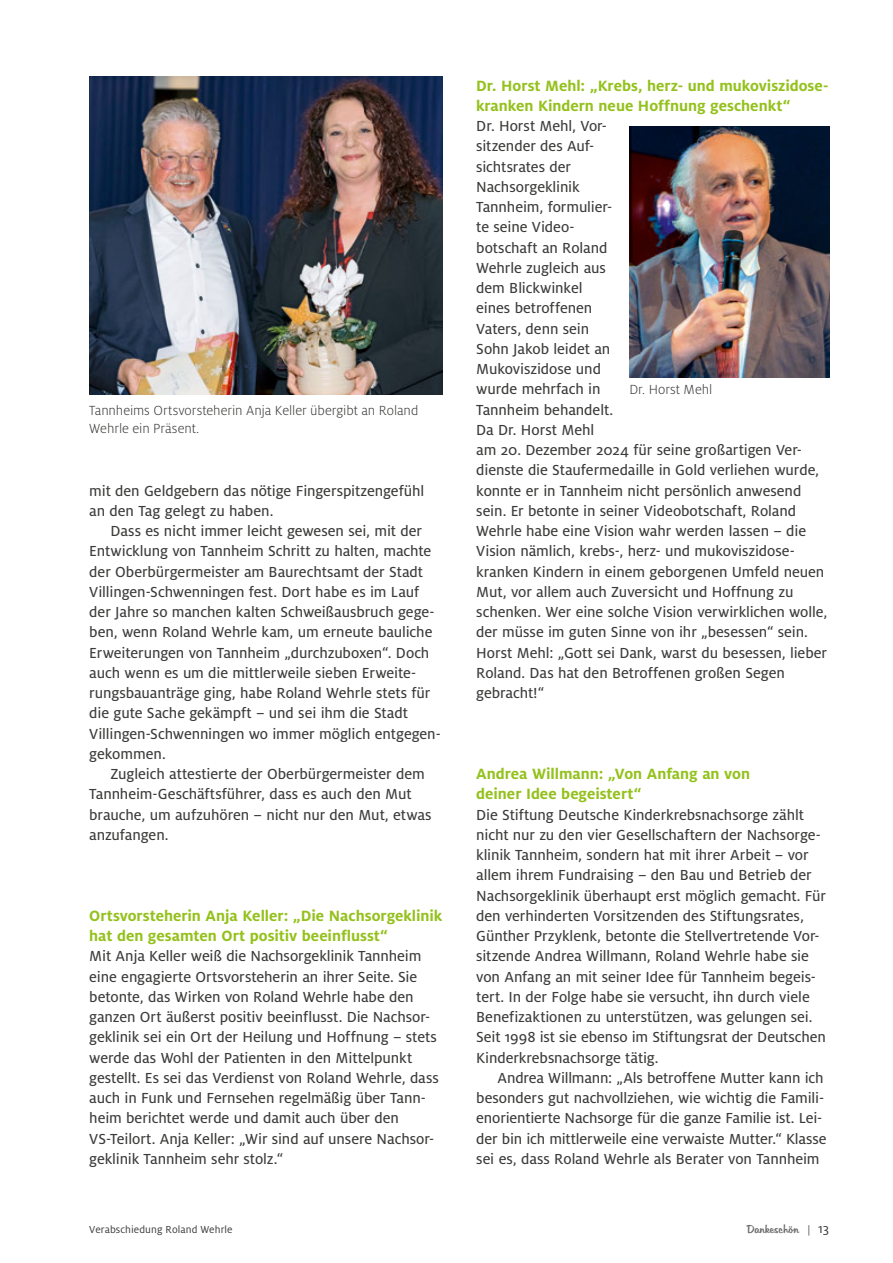
<style>
.page{position:relative;width:893px;height:1263px;background:#fff}
.page>*{position:absolute;margin:0;border:0;box-sizing:border-box;transform-origin:0 0}
.Zwiti{font:700 16.5px/20.2px "Milo Pro";color:#94c11c}
.Fließtext{font:16.2px/20.2px "Milo Pro Text";letter-spacing:-.005em;color:#3b3b3a}
.Bildunterschrift{font:300 14.7px/18px "Milo Pro";color:#3b3b3a}
.Kolumnentitel_rechts{font:11.25px "Milo Pro";letter-spacing:.005em;color:#3b3b3a}
.t1{font:11.25px "Tabitha";color:#6a6a69}
.s1{font-family:"Milo Pro";font-size:10.5px;color:#3b3b3a}
.s2{font-family:"Milo Pro";font-size:14.25px;color:#3b3b3a}
</style>
<div class="page">
<img style="left:89px;top:77px;width:353px;height:317px">
<img style="left:629px;top:127px;width:200px;height:250px">
<p class="Bildunterschrift" style="left:89px;top:401px;width:331px">Tannheims Ortsvorsteherin Anja Keller übergibt an Roland<br>Wehrle ein Präsent.</p>
<p class="Fließtext" style="left:89px;top:480px;width:336px">mit den Geldgebern das nötige Fingerspitzengefühl an den Tag gelegt zu haben.</p>
<p class="Fließtext" style="left:89px;top:521px;width:353px;text-indent:21px">Dass es nicht immer leicht gewesen sei, mit der Entwicklung von Tannheim Schritt zu halten, machte der Oberbürgermeister am Baurechtsamt der Stadt Villingen--Schwenningen fest. Dort habe es im Lauf der Jahre so manchen kalten Schweißausbruch gege&shy;ben, wenn Roland Wehrle kam, um erneute bauliche Erweiterungen von Tannheim „durchzuboxen“. Doch auch wenn es um die mittlerweile sieben Erweite&shy;rungsbauanträge ging, habe Roland Wehrle stets für die gute Sache gekämpft – und sei ihm die Stadt Villingen--Schwenningen wo immer möglich entgegen&shy;gekommen.</p>
<p class="Fließtext" style="left:89px;top:764px;width:344px;text-indent:21px">Zugleich attestierte der Oberbürgermeister dem Tannheim-Geschäftsführer, dass es auch den Mut brauche, um aufzuhören – nicht nur den Mut, etwas anzufangen.</p>
<p class="Zwiti" style="left:89px;top:905px;width:354px">Ortsvorsteherin Anja Keller: „Die Nachsorgeklinik hat den gesamten Ort positiv beeinflusst“</p>
<p class="Fließtext" style="left:89px;top:946px;width:351px">Mit Anja Keller weiß die Nachsorgeklinik Tannheim eine engagierte Ortsvorsteherin an ihrer Seite. Sie betonte, das Wirken von Roland Wehrle habe den ganzen Ort äußerst positiv beeinflusst. Die Nachsor&shy;geklinik sei ein Ort der Heilung und Hoffnung – stets werde das Wohl der Patienten in den Mittelpunkt gestellt. Es sei das Verdienst von Roland Wehrle, dass auch in Funk und Fernsehen regelmäßig über Tann&shy;heim berichtet werde und damit auch über den VS-Teilort. Anja Keller: „Wir sind auf unsere Nachsor&shy;geklinik Tannheim sehr stolz.“</p>
<p class="Zwiti" style="left:476px;top:75px;width:354px">Dr. Horst Mehl: „Krebs, herz- und mukoviszidose&shy;kranken Kindern neue Hoffnung geschenkt“</p>
<p class="Fließtext" style="left:476px;top:116px;width:353px">Dr. Horst Mehl, Vor-<br>sitzender des Auf-<br>sichtsrates der<br>Nachsorgeklinik<br>Tannheim, formulier-<br>te seine Video-<br>botschaft an Roland<br>Wehrle zugleich aus<br>dem Blickwinkel<br>eines betroffenen<br>Vaters, denn sein<br>Sohn Jakob leidet an<br>Mukoviszidose und<br>wurde mehrfach in<br>Tannheim behandelt.<br>Da Dr. Horst Mehl<br>am 20. Dezember 2024 für seine großartigen Ver&shy;dienste die Staufermedaille in Gold verliehen wurde, konnte er in Tannheim nicht persönlich anwesend sein. Er betonte in seiner Videobotschaft, Roland<br>Wehrle habe eine Vision wahr werden lassen – die<br>Vision nämlich, krebs-, herz- und mukoviszidose&shy;kranken Kindern in einem geborgenen Umfeld neuen<br>Mut, vor allem auch Zuversicht und Hoffnung zu schenken. Wer eine solche Vision verwirklichen wolle, der müsse im guten Sinne von ihr „besessen“ sein.<br>Horst Mehl: „Gott sei Dank, warst du besessen, lieber<br>Roland. Das hat den Betroffenen großen Segen gebracht!“</p>
<p class="Bildunterschrift" style="left:629px;top:381px;width:84px">Dr. Horst Mehl</p>
<p class="Zwiti" style="left:476px;top:764px;width:275px">Andrea Willmann: „Von Anfang an von deiner Idee begeistert“</p>
<p class="Fließtext" style="left:476px;top:804px;width:351px">Die Stiftung Deutsche Kinderkrebsnachsorge zählt nicht nur zu den vier Gesellschaftern der Nachsorge&shy;klinik Tannheim, sondern hat mit ihrer Arbeit – vor allem ihrem Fundraising – den Bau und Betrieb der Nachsorgeklinik überhaupt erst möglich gemacht. Für den verhinderten Vorsitzenden des Stiftungsrates, Günther Przyklenk, betonte die Stellvertretende Vor&shy;sitzende Andrea Willmann, Roland Wehrle habe sie von Anfang an mit seiner Idee für Tannheim begeis&shy;tert. In der Folge habe sie versucht, ihn durch viele Benefizaktionen zu unterstützen, was gelungen sei.<br>Seit 1998 ist sie ebenso im Stiftungsrat der Deutschen Kinderkrebsnachsorge tätig.</p>
<p class="Fließtext" style="left:476px;top:1068px;width:352px;text-indent:21px">Andrea Willmann: „Als betroffene Mutter kann ich besonders gut nachvollziehen, wie wichtig die Famili&shy;enorientierte Nachsorge für die ganze Familie ist. Lei&shy;der bin ich mittlerweile eine verwaiste Mutter.“ Klasse sei es, dass Roland Wehrle als Berater von Tannheim</p>
<p class="Kolumnentitel_rechts" style="left:89px;top:1223px;width:145px">Verabschiedung Roland Wehrle</p>
<p class="t1" style="left:747px;top:1222px;width:84px">Dankeschön <span class="s1">|</span> <span class="s2">13</span></p>
</div>
